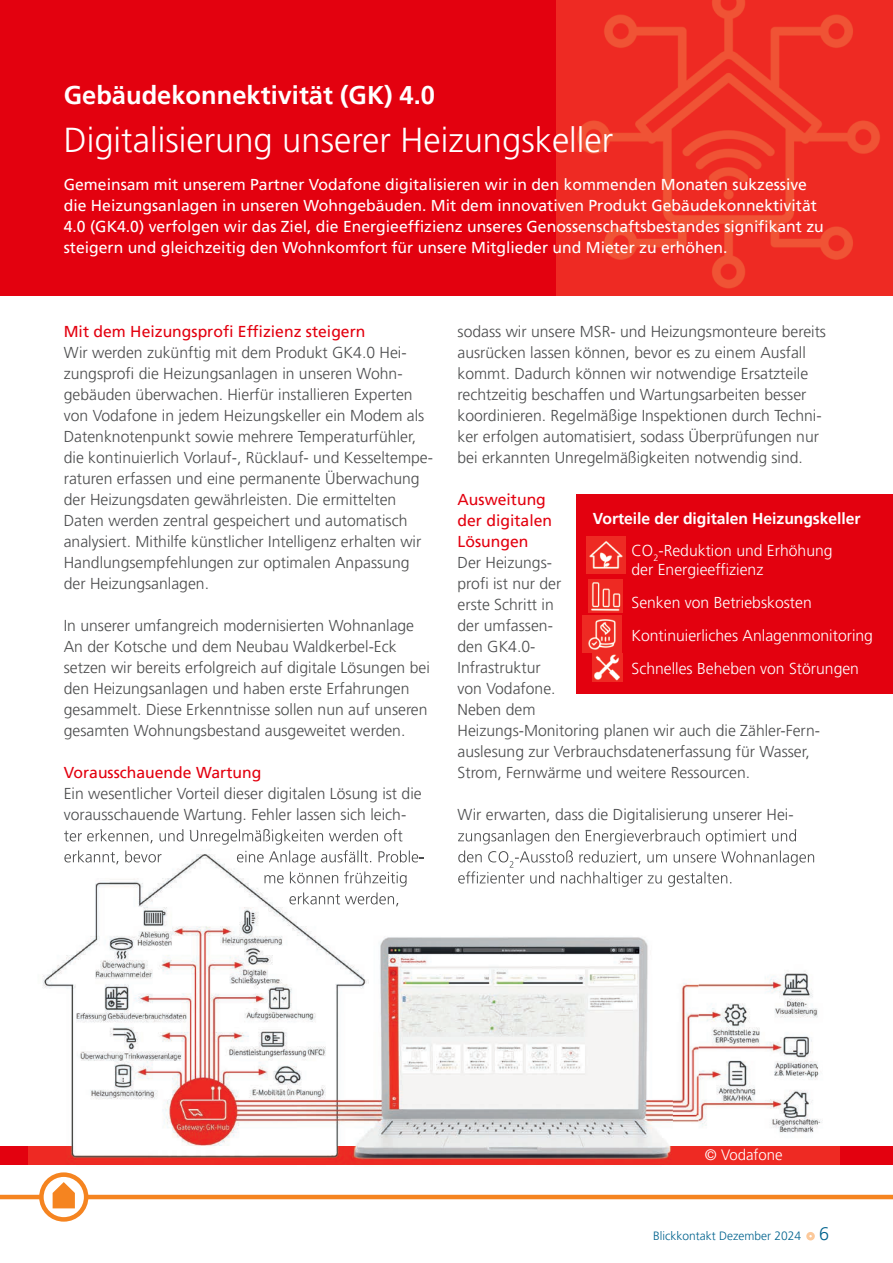
<style>
.page{position:relative;width:893px;height:1263px;background:#fff}
.page>*{position:absolute;margin:0;border:0;box-sizing:border-box;transform-origin:0 0}
.t1{font:300 34.5px "Frutiger LT Pro";color:#fff}
.t2{font:700 25.5px "Frutiger LT Pro";color:#fff}
.t3{font:300 15.75px/21px "Frutiger LT Pro";color:#4b4c4d}
.t4{font:15.75px/21px "Frutiger LT Pro";color:#fff}
.t5{font:300 15.75px/33px "Frutiger LT Pro";color:#fff}
.t6{font:15.75px/21px "Frutiger LT Pro";color:#e3010f}
.t7{font:700 15.75px "Frutiger LT Pro";letter-spacing:-.005em;color:#fff}
.t8{font:300 15px "Frutiger LT Pro";color:#fff}
.t9{font:300 12px "Frutiger LT Pro";color:#01638e}
.s1{font-size:18px}
</style>
<div class="page">
<div style="left:0;top:0;width:893px;height:295px;background:#e3010f"></div>
<div style="left:0;top:1146px;width:893px;height:18px;background:#e3010f"></div>
<img style="left:556px;top:0;width:337px;height:295px">
<div style="left:576px;top:494px;width:317px;height:200px;background:#e3010f"></div>
<img style="left:29px;top:854px;width:811px;height:311px">
<img style="left:29px;top:1146px;width:811px;height:18px">
<img style="left:64px;top:831px;width:339px;height:14px">
<img style="left:64px;top:850px;width:98px;height:14px">
<img style="left:237px;top:850px;width:181px;height:16px">
<img style="left:264px;top:871px;width:144px;height:16px">
<img style="left:289px;top:892px;width:111px;height:14px">
<img style="left:458px;top:831px;width:215px;height:14px">
<img style="left:458px;top:850px;width:50px;height:12px">
<svg style="left:510px;top:861px;width:3px;height:6px"></svg>
<img style="left:515px;top:850px;width:158px;height:16px">
<img style="left:458px;top:871px;width:215px;height:16px">
<img style="left:698px;top:831px;width:98px;height:14px">
<img style="left:673px;top:850px;width:142px;height:16px">
<img style="left:673px;top:871px;width:58px;height:16px">
<img style="left:673px;top:831px;width:25px;height:11px">
<img style="left:592px;top:653px;width:30px;height:29px">
<img style="left:583px;top:616px;width:38px;height:36px">
<img style="left:588px;top:580px;width:34px;height:32px">
<img style="left:587px;top:537px;width:38px;height:36px">
<hr style="left:0;top:1195px;width:893px;height:4px;background:#f58420">
<svg style="left:37px;top:1172px;width:54px;height:50px"></svg>
<div style="left:806px;top:1232px;width:9px;height:8px;border:3px solid #fcc99b;border-radius:50%"></div>
<h2 class="t2" style="left:64px;top:80px;width:373px">Gebäudekonnektivität (GK) 4.0</h2>
<h1 class="t1" style="left:64px;top:120px;width:551px">Digitalisierung unserer Heizungskeller</h1>
<p class="t4" style="left:64px;top:174px;width:762px">Gemeinsam mit unserem Partner Vodafone digitalisieren wir in den kommenden Monaten sukzessive die Heizungsanlagen in unseren Wohngebäuden. Mit dem innovativen Produkt Gebäudekonnektivität 4.0 (GK4.0) verfolgen wir das Ziel, die Energieeffizienz unseres Genossenschaftsbestandes signifikant zu steigern und gleichzeitig den Wohnkomfort für unsere Mitglieder und Mieter zu erhöhen.</p>
<p class="t6" style="left:64px;top:321px;width:303px">Mit dem Heizungsprofi Effizienz steigern</p>
<p class="t3" style="left:64px;top:342px;width:371px">Wir werden zukünftig mit dem Produkt GK4.0 Hei&shy;zungsprofi die Heizungsanlagen in unseren Wohn&shy;gebäuden überwachen. Hierfür installieren Experten von Vodafone in jedem Heizungskeller ein Modem als Datenknotenpunkt sowie mehrere Temperaturfühler, die kontinuierlich Vorlauf-, Rücklauf- und Kesseltempe&shy;raturen erfassen und eine permanente Überwachung der Heizungsdaten gewährleisten. Die ermittelten Daten werden zentral gespeichert und automatisch analysiert. Mithilfe künstlicher Intelligenz erhalten wir Handlungsempfehlungen zur optimalen Anpassung der Heizungsanlagen.</p>
<p class="t3" style="left:64px;top:615px;width:368px">In unserer umfangreich modernisierten Wohnanlage An der Kotsche und dem Neubau Waldkerbel-Eck setzen wir bereits erfolgreich auf digitale Lösungen bei den Heizungsanlagen und haben erste Erfahrungen gesammelt. Diese Erkenntnisse sollen nun auf unseren gesamten Wohnungsbestand ausgeweitet werden.</p>
<p class="t6" style="left:64px;top:762px;width:199px">Vorausschauende Wartung</p>
<p class="t3" style="left:64px;top:783px;width:359px">Ein wesentlicher Vorteil dieser digitalen Lösung ist die vorausschauende Wartung. Fehler lassen sich leich-</p>
<p class="t3" style="left:458px;top:321px;width:370px">sodass wir unsere MSR- und Heizungsmonteure bereits ausrücken lassen können, bevor es zu einem Ausfall kommt. Dadurch können wir notwendige Ersatzteile rechtzeitig beschaffen und Wartungsarbeiten besser koordinieren. Regelmäßige Inspektionen durch Techni&shy;ker erfolgen automatisiert, sodass Überprüfungen nur bei erkannten Unregelmäßigkeiten notwendig sind.</p>
<p class="t6" style="left:458px;top:489px;width:96px">Ausweitung der digitalen<br>Lösungen</p>
<p class="t3" style="left:458px;top:552px;width:364px">Der Heizungs-<br>profi ist nur der<br>erste Schritt in<br>der umfassen-<br>den GK4.0-<br>Infrastruktur<br>von Vodafone.<br>Neben dem<br>Heizungs-Monitoring planen wir auch die Zähler-Fern&shy;auslesung zur Verbrauchsdatenerfassung für Wasser,<br>Strom, Fernwärme und weitere Ressourcen.</p>
<p class="t3" style="left:458px;top:804px;width:338px">Wir erwarten, dass die Digitalisierung unserer Hei-</p>
<p class="t7" style="left:593px;top:509px;width:269px">Vorteile der digitalen Heizungskeller</p>
<p class="t5" style="left:631px;top:541px;width:203px;line-height:19.5px">CO<sub>2</sub>-Reduktion und Erhöhung der Energieeffizienz</p>
<p class="t5" style="left:631px;top:586px;width:243px">Senken von Betriebskosten<br>Kontinuierliches Anlagenmonitoring<br>Schnelles Beheben von Störungen</p>
<p class="t8" style="left:705px;top:1146px;width:79px">© Vodafone</p>
<p class="t9" style="left:653px;top:1229px;width:177px">Blickkontakt Dezember 2024 <span class="s1">6</span></p>
</div>
